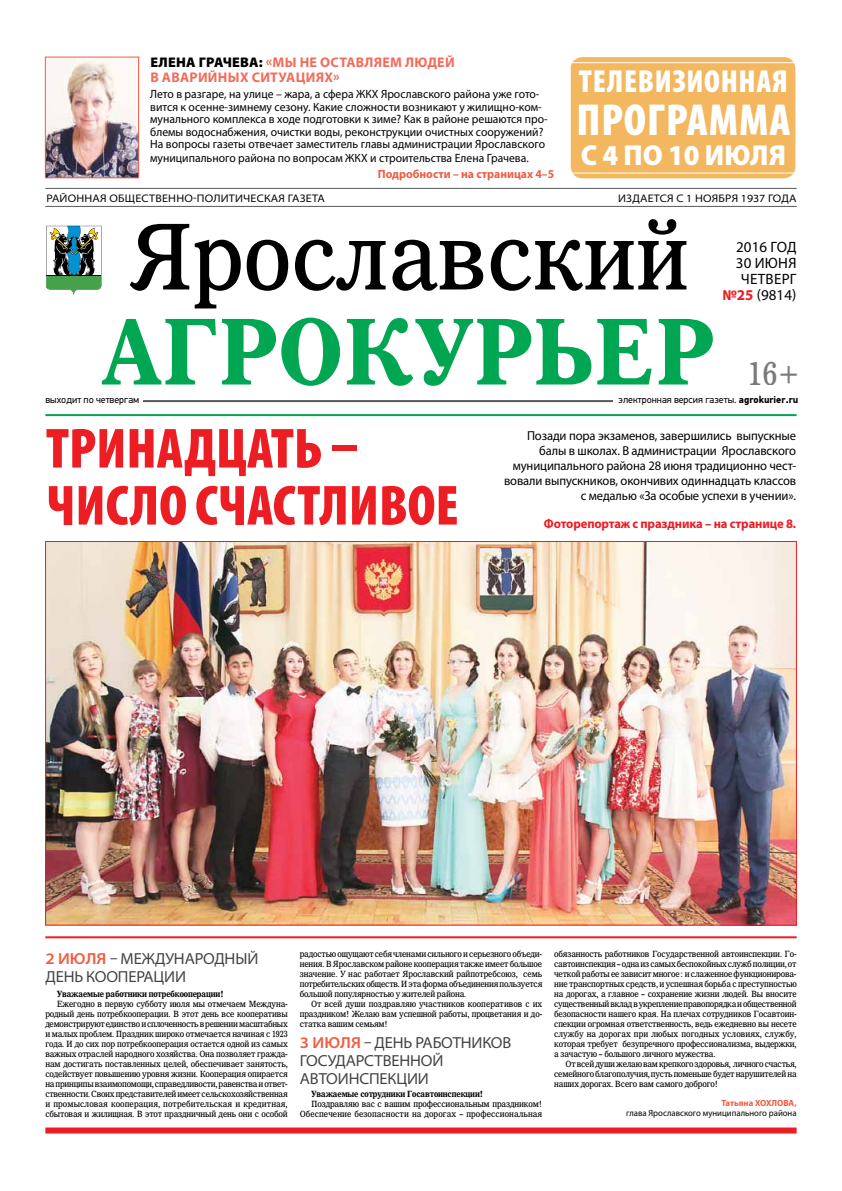
<style>
.page{position:relative;width:842px;height:1191px;background:#fff}
.page>*{position:absolute;margin:0;border:0;box-sizing:border-box;transform-origin:0 0}
.t1{font:95px "IZ Premium";color:#000;scale:.95 1}
.t2{font:700 95px "IZ Premium";color:#00a651;scale:.95 1}
.t3{font:900 condensed 57px/57px "Myriad Pro";color:#ed1d24}
.t4{font:900 condensed 45px "Myriad Pro";letter-spacing:.02em;color:#fff}
.t5{font:33.1px "IZ Premium";color:#58595b;scale:.95 1}
.t6{font:900 condensed 32px "Myriad Pro";letter-spacing:.02em;color:#fff}
.t7{font:900 29px "Myriad Pro";letter-spacing:.01em;color:#fff;scale:.95 1}
.t8{font:semi-expanded 16px/18px "Myriad Pro";letter-spacing:-.01em;color:#414042;scale:.95 1}
.t9{font:15px/16px "Myriad Pro";color:#000;text-align:right}
.t10{font:700 14px/15px "Myriad Pro";letter-spacing:.02em;color:#f26c5a}
.t11{font:13px/15px "Myriad Pro";letter-spacing:-.01em;color:#000;text-align:right}
.t12{font:700 13px "Myriad Pro";letter-spacing:-.01em;color:#ed1d24}
.t13{font:12px/12.7px "Myriad Pro";color:#000}
.t14{font:700 12px "Myriad Pro";color:#f15b40}
.t15{font:semi-expanded 11px "Myriad Pro";letter-spacing:.02em;color:#000}
.t16{font:10px "PF Din Text Pro";color:#000}
.t17{font:9px/10px "IZ Premium";letter-spacing:-.015em;color:#000;text-align:justify;scale:.93 1}
.t18{font:9px/10px "IZ Premium";letter-spacing:.01em;color:#000;text-align:right;scale:.93 1}
.t19{font:700 9px "IZ Premium";letter-spacing:-.015em;color:#000;scale:.93 1}
.t20{font:9px "Myriad Pro";color:#000}
.t21{font:700 9px "Myriad Pro";color:#f15b40}
.s1{font-weight:900;color:#000}
.s2{font-weight:700;color:#ed1d24}
.s3{font-weight:700}
.s4{font-weight:600;color:#f15b40}
</style>
<div class="page">
<div style="left:571px;top:57px;width:224px;height:121px;background:#f3b760;border-radius:12px"></div>
<div style="left:45px;top:1127px;width:752px;height:6px;background:#ed1d24"></div>
<div style="left:568px;top:62px;width:231px;height:111px;border:1px solid #fff"></div>
<hr style="left:143px;top:400px;width:654px;height:2px;background:#58595b">
<hr style="left:45px;top:188px;width:752px;height:1px;background:#58595b">
<hr style="left:45px;top:206px;width:752px;height:1px;background:#58595b">
<div style="left:613px;top:393px;width:188px;height:16px;background:#fff"></div>
<svg style="left:46px;top:226px;width:55px;height:69px"></svg>
<hr style="left:45px;top:414px;width:752px;height:2px;background:#00a651">
<hr style="left:45px;top:936px;width:752px;height:2px;background:#ed1d24">
<img style="left:47px;top:543px;width:748px;height:380px">
<img style="left:47px;top:59px;width:90px;height:117px">
<div style="left:45px;top:57px;width:94px;height:121px;border:1px solid #f15b40"></div>
<h3 class="t10" style="left:150px;top:55px;width:306px"><span class="s1">Елена Грачева:</span> «Мы не оставляем людей в аварийных ситуациях»</h3>
<p class="t13" style="left:150px;top:87px;width:399px">Лето в разгаре, на улице – жара, а сфера ЖКХ Ярославского района уже гото&shy;вится к осенне-зимнему сезону. Какие сложности возникают у жилищно-ком&shy;мунального комплекса в ходе подготовки к зиме? Как в районе решаются про&shy;блемы водоснабжения, очистки воды, реконструкции очистных сооружений?<br>На вопросы газеты отвечает заместитель главы администрации Ярославского муниципального района по вопросам ЖКХ и строительства Елена Грачева.</p>
<h3 class="t14" style="left:378px;top:166px;width:178px">Подробности – на страницах 4–5</h3>
<h3 class="t6" style="left:579px;top:64px;width:210px">Телевизионная</h3>
<h3 class="t4" style="left:576px;top:95px;width:215px">ПРОГРАММА</h3>
<h3 class="t7" style="left:581px;top:139px;width:217px">с 4 по 10 июля</h3>
<p class="t15" style="left:46px;top:192px;width:280px">районная общественно-политическая газета</p>
<p class="t15" style="left:618px;top:192px;width:180px">издается с 1 ноября 1937 года</p>
<h1 class="t1" style="left:128px;top:201px;width:591px">Ярославский</h1>
<h3 class="t9" style="left:722px;top:239px;width:76px">2016 ГОД<br>30 июня четверг <span class="s2">№25</span> (9814)</h3>
<h1 class="t2" style="left:102px;top:296px;width:648px">Агрокурьер</h1>
<p class="t16" style="left:618px;top:394px;width:181px">электронная версия газеты. <span class="s3">agrokurier.ru</span></p>
<h3 class="t5" style="left:747px;top:354px;width:57px">16+</h3>
<p class="t16" style="left:45px;top:394px;width:96px">выходит по четвергам</p>
<h2 class="t3" style="left:46px;top:421px;width:414px">Тринадцать – число счастливое</h2>
<h3 class="t11" style="left:504px;top:427px;width:294px">Позади пора экзаменов, завершились выпускные балы в школах. В администрации Ярославского муниципального района 28 июня традиционно чест&shy;вовали выпускников, окончивих одиннадцать классов с медалью «За особые успехи в учении».</h3>
<h3 class="t12" style="left:544px;top:515px;width:254px">Фоторепортаж с праздника – на странице 8.</h3>
<h3 class="t8" style="left:45px;top:949px;width:226px"><span class="s4">2 июля</span> – Международный день кооперации</h3>
<p class="t19" style="left:57px;top:988px;width:181px">Уважаемые работники потребкооперации!</p>
<p class="t17" style="left:45px;top:999px;width:262px;text-indent:11px">Ежегодно в первую субботу июля мы отмечаем Междуна&shy;родный день потребкооперации. В этот день все кооперативы демонстрируют единство исплоченность врешении масштабных и малых проблем. Праздник широко отмечается начиная с 1923 года. И до сих пор потребкооперация остается одной из самых важных отраслей народного хозяйства. Она позволяет гражда&shy;нам достигать поставленных целей, обеспечивает занятость, содействует повышению уровня жизни. Кооперация опирается на принципы взаимопомощи, справедливости, равенства и ответ&shy;ственности. Своих представителей имеет сельскохозяйственная и промысловая кооперация, потребительская и кредитная, сбытовая и жилищная. В этот праздничный день они с особой</p>
<p class="t17" style="left:300px;top:949px;width:262px">радостью ощущают себя членами сильного и серьезного объеди&shy;нения. В Ярославском районе кооперация также имеет большое значение. У нас работает Ярославский райпотребсоюз, семь потребительских обществ. И эта форма объединения пользуется большой популярностью у жителей района.</p>
<p class="t17" style="left:300px;top:999px;width:262px;text-indent:11px">От всей души поздравляю участников кооперативов с их праздником! Желаю вам успешной работы, процветания и до&shy;статка вашим семьям!</p>
<h3 class="t8" style="left:300px;top:1033px;width:224px"><span class="s4">3 июля</span> – День работников<br>Государственной автоинспекции</h3>
<p class="t19" style="left:311px;top:1088px;width:186px">Уважаемые сотрудники Госавтоинспекции!</p>
<p class="t18" style="left:300px;top:1099px;width:262px">Поздравляю вас с вашим профессиональным праздником!<br>Обеспечение безопасности на дорогах – профессиональная</p>
<p class="t17" style="left:554px;top:949px;width:262px">обязанность работников Государственной автоинспекции. Го&shy;савтоинспекция – одна из самых беспокойных служб полиции, от четкой работы ее зависит многое: и слаженное функционирова&shy;ние транспортных средств, и успешная борьба с преступностью на дорогах, а главное – сохранение жизни людей. Вы вносите существенный вклад в укрепление правопорядка и общественной безопасности нашего края. На плечах сотрудников Госавтоин&shy;спекции огромная ответственность, ведь ежедневно вы несете службу на дорогах при любых погодных условиях, службу, которая требует безупречного профессионализма, выдержки, а зачастую – большого личного мужества.</p>
<p class="t17" style="left:554px;top:1059px;width:262px;text-indent:11px">От всей души желаю вам крепкого здоровья, личного счастья, семейного благополучия, пусть поменьше будет нарушителей на наших дорогах. Всего вам самого доброго!</p>
<p class="t21" style="left:721px;top:1096px;width:41px">Татьяна ХОХЛОВА</p>
<p class="t21" style="left:794px;top:1096px;width:4px">,</p>
<p class="t20" style="left:626px;top:1107px;width:172px">глава Ярославского муниципального района</p>
</div>
